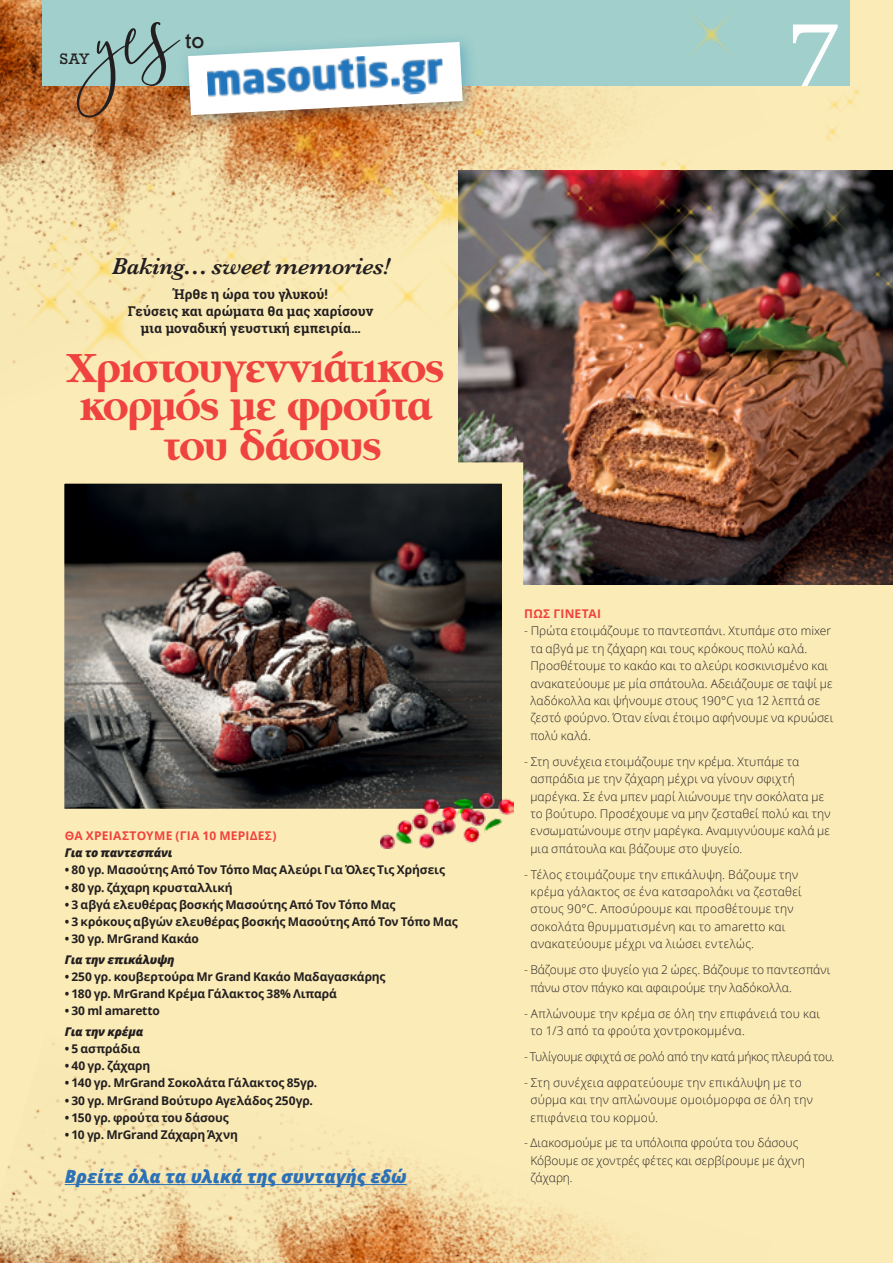
<style>
.page{position:relative;width:893px;height:1263px;background:#fff}
.page>*{position:absolute;margin:0;border:0;box-sizing:border-box;transform-origin:0 0}
.t1{font:97.5px "Georgia";color:#fff}
.t2{font:700 45px "PF Garamond Text";letter-spacing:-.02em;color:#ef433f;scale:.94 1}
.t3{font:italic 600 24px "Baskerville";letter-spacing:-.015em;color:#231f20}
.t4{font:21px "Rockwell";color:#231f20}
.t5{font:italic 800 18px "Open Sans";color:#2b71b8}
.t6{font:14.25px "Rockwell";color:#231f20}
.t7{font:700 13.5px/17.2px "Roboto Slab";color:#231f20;text-align:center}
.t8{font:300 12px/17.4px "Open Sans";letter-spacing:.01em;color:#231f20}
.t9{font:700 12px "Open Sans";letter-spacing:-.01em;color:#231f20}
.t10{font:300 12px "Open Sans";letter-spacing:-.015em;color:#231f20}
.t11{font:italic 800 12px "Open Sans";letter-spacing:-.02em;color:#231f20}
.t12{font:700 12px "Open Sans";letter-spacing:.02em;color:#ef433f}
</style>
<div class="page">
<div style="left:0;top:408px;width:893px;height:855px;background:#fbebb7"></div>
<img style="left:0;top:0;width:458px;height:408px">
<img style="left:0;top:1034px;width:773px;height:229px">
<img style="left:458px;top:389px;width:435px;height:196px">
<hr style="left:65px;top:1184px;width:342px;height:1px;background:#2b71b8">
<img style="left:32px;top:452px;width:502px;height:389px">
<img style="left:14px;top:0;width:879px;height:389px">
<img style="left:380px;top:793px;width:134px;height:56px">
<div style="left:177px;top:32px;width:302px;height:100px;background:#0074b0;opacity:.35"></div>
<svg style="left:60px;top:21px;width:403px;height:97px"></svg>
<p class="t6" style="left:60px;top:50px;width:32px">SAY</p>
<h3 class="t4" style="left:185px;top:28px;width:21px">to</h3>
<h3 class="t3" style="left:112px;top:250px;width:279px">Baking… sweet memories!</h3>
<p class="t7" style="left:128px;top:285px;width:247px">Ήρθε η ώρα του γλυκού!<br>Γεύσεις και αρώματα θα μας χαρίσουν μια μοναδική γευστική εμπειρία…</p>
<h2 class="t2" style="left:67px;top:343px;width:404px">Χριστουγεννιάτικος</h2>
<h2 class="t2" style="left:79px;top:381px;width:377px">κορμός με φρούτα</h2>
<h2 class="t2" style="left:164px;top:421px;width:234px">του δάσους</h2>
<p class="t12" style="left:65px;top:827px;width:213px">ΘΑ ΧΡΕΙΑΣΤΟΎΜΕ (ΓΙΑ 10 ΜΕΡΊΔΕΣ)</p>
<p class="t11" style="left:65px;top:844px;width:109px">Για το παντεσπάνι</p>
<p class="t9" style="left:65px;top:861px;width:382px">• 80 γρ. Μασούτης Από Τον Τόπο Μας Αλεύρι Για Όλες Τις Χρήσεις</p>
<p class="t9" style="left:65px;top:879px;width:169px">• 80 γρ. ζάχαρη κρυσταλλική</p>
<p class="t9" style="left:65px;top:896px;width:332px">• 3 αβγά ελευθέρας βοσκής Μασούτης Από Τον Τόπο Μας</p>
<p class="t9" style="left:65px;top:913px;width:395px">• 3 κρόκους αβγών ελευθέρας βοσκής Μασούτης Από Τον Τόπο Μας</p>
<p class="t9" style="left:65px;top:930px;width:136px">• 30 γρ. MrGrand Κακάο</p>
<p class="t11" style="left:65px;top:950px;width:111px">Για την επικάλυψη</p>
<p class="t9" style="left:65px;top:968px;width:322px">• 250 γρ. κουβερτούρα Mr Grand Κακάο Μαδαγασκάρης</p>
<p class="t9" style="left:65px;top:985px;width:274px">• 180 γρ. MrGrand Κρέμα Γάλακτος 38% Λιπαρά</p>
<p class="t9" style="left:65px;top:1002px;width:97px">• 30 ml amaretto</p>
<p class="t11" style="left:65px;top:1022px;width:80px">Για την κρέμα</p>
<p class="t9" style="left:65px;top:1040px;width:77px">• 5 ασπράδια</p>
<p class="t9" style="left:65px;top:1057px;width:87px">• 40 γρ. ζάχαρη</p>
<p class="t9" style="left:65px;top:1074px;width:254px">• 140 γρ. MrGrand Σοκολάτα Γάλακτος 85γρ.</p>
<p class="t9" style="left:65px;top:1092px;width:250px">• 30 γρ. MrGrand Βούτυρο Αγελάδος 250γρ.</p>
<p class="t9" style="left:65px;top:1109px;width:166px">• 150 γρ. φρούτα του δάσους</p>
<p class="t9" style="left:65px;top:1126px;width:175px">• 10 γρ. MrGrand Ζάχαρη Άχνη</p>
<h3 class="t5" style="left:65px;top:1163px;width:344px">Βρείτε όλα τα υλικά της συνταγής εδώ</h3>
<h1 class="t1" style="left:789px;top:-29px;width:50px">7</h1>
<p class="t12" style="left:524px;top:605px;width:79px">ΠΩΣ ΓΙΝΕΤΑΙ</p>
<p class="t8" style="left:530px;top:622px;width:305px;text-indent:-6px">- Πρώτα ετοιμάζουμε το παντεσπάνι. Χτυπάμε στο mixer τα αβγά με τη ζάχαρη και τους κρόκους πολύ καλά.<br>Προσθέτουμε το κακάο και το αλεύρι κοσκινισμένο και ανακατεύουμε με μία σπάτουλα. Αδειάζουμε σε ταψί με λαδόκολλα και ψήνουμε στους 190°C για 12 λεπτά σε ζεστό φούρνο. Όταν είναι έτοιμο αφήνουμε να κρυώσει πολύ καλά.</p>
<p class="t8" style="left:530px;top:752px;width:302px;text-indent:-6px">- Στη συνέχεια ετοιμάζουμε την κρέμα. Χτυπάμε τα ασπράδια με την ζάχαρη μέχρι να γίνουν σφιχτή μαρέγκα. Σε ένα μπεν μαρί λιώνουμε την σοκόλατα με το βούτυρο. Προσέχουμε να μην ζεσταθεί πολύ και την ενσωματώνουμε στην μαρέγκα. Αναμιγνύουμε καλά με μια σπάτουλα και βάζουμε στο ψυγείο.</p>
<p class="t8" style="left:530px;top:865px;width:273px;text-indent:-6px">- Τέλος ετοιμάζουμε την επικάλυψη. Βάζουμε την κρέμα γάλακτος σε ένα κατσαρολάκι να ζεσταθεί στους 90°C. Αποσύρουμε και προσθέτουμε την σοκολάτα θρυμματισμένη και το amaretto και ανακατεύουμε μέχρι να λιώσει εντελώς.</p>
<p class="t8" style="left:530px;top:961px;width:302px;text-indent:-6px">- Βάζουμε στο ψυγείο για 2 ώρες. Βάζουμε το παντεσπάνι πάνω στον πάγκο και αφαιρούμε την λαδόκολλα.</p>
<p class="t8" style="left:530px;top:1004px;width:291px;text-indent:-6px">- Απλώνουμε την κρέμα σε όλη την επιφάνειά του και το 1/3 από τα φρούτα χοντροκομμένα.</p>
<p class="t10" style="left:524px;top:1048px;width:312px">- Τυλίγουμε σφιχτά σε ρολό από την κατά μήκος πλευρά του.</p>
<p class="t8" style="left:530px;top:1073px;width:284px;text-indent:-6px">- Στη συνέχεια αφρατεύουμε την επικάλυψη με το σύρμα και την απλώνουμε ομοιόμορφα σε όλη την επιφάνεια του κορμού.</p>
<p class="t8" style="left:530px;top:1134px;width:276px;text-indent:-6px">- Διακοσμούμε με τα υπόλοιπα φρούτα του δάσους<br>Κόβουμε σε χοντρές φέτες και σερβίρουμε με άχνη ζάχαρη.</p>
</div>
